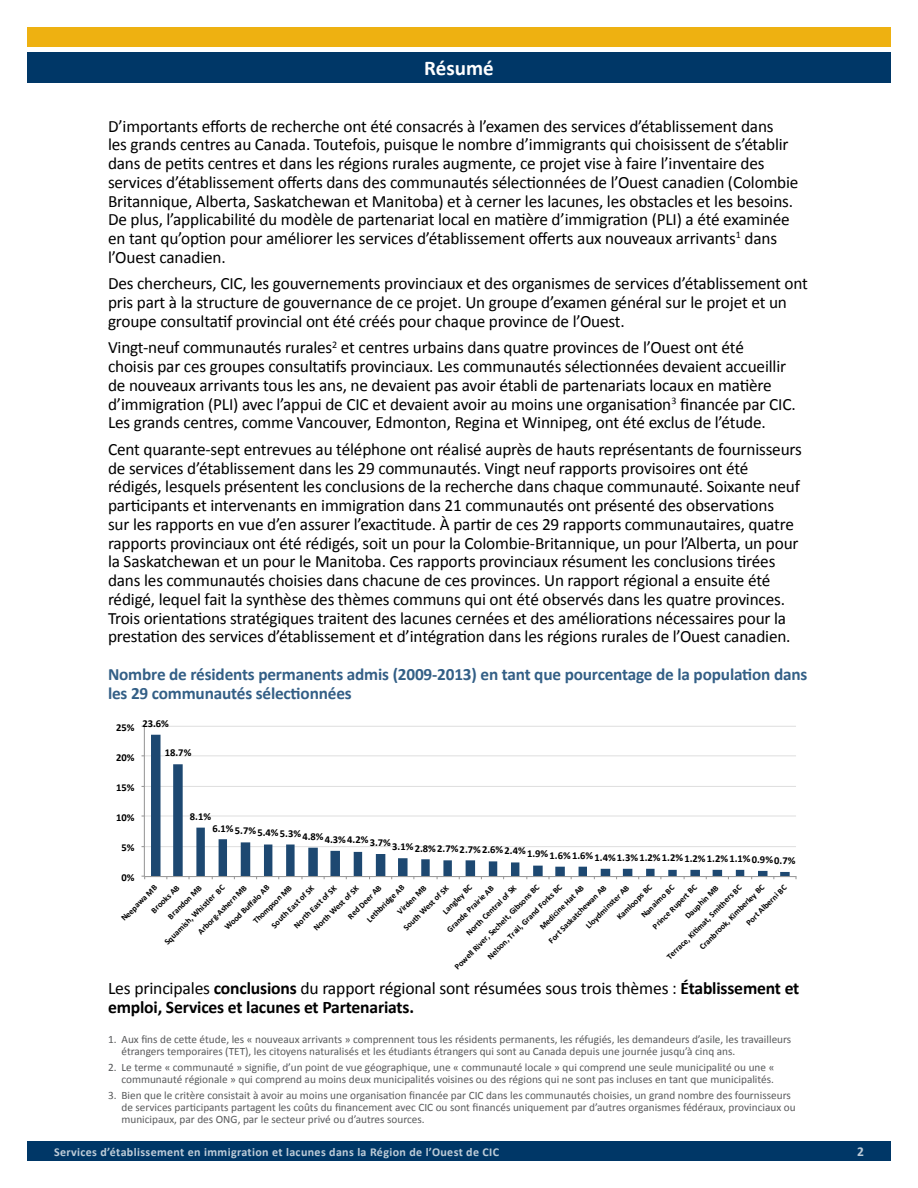
<style>
.page{position:relative;width:918px;height:1188px;background:#fff}
.page>*{position:absolute;margin:0;border:0;box-sizing:border-box;transform-origin:0 0}
.t1{font:700 21px "Calibri";color:#fff}
.t2{font:700 17.7px/18.8px "Calibri";letter-spacing:-.01em;color:#000}
.t3{font:17.25px/18.8px "Calibri";letter-spacing:-.01em;color:#000}
.t4{font:700 17.25px/19.5px "Calibri";letter-spacing:-.01em;color:#335f86}
.t5{font:700 13.5px "Calibri";color:#bfcdd9}
.t6{font:700 12px "Calibri";letter-spacing:.03em;color:#bfcdd9}
.t7{font:11.25px/12px "Calibri";color:#58595b}
.t8{font:700 10.5px "Calibri";color:#000}
.t9{font:700 8.4px "Calibri";color:#000}
.s1{font-weight:400}
</style>
<div class="page">
<div style="left:27px;top:27px;width:864px;height:19px;background:#eeb111"></div>
<div style="left:27px;top:1142px;width:864px;height:19px;background:#003767"></div>
<div style="left:27px;top:52px;width:864px;height:31px;background:#003767"></div>
<hr style="left:145px;top:846px;width:651px;height:1px;background:#e0e0e0">
<hr style="left:145px;top:815px;width:651px;height:2px;background:#e0e0e0">
<hr style="left:145px;top:786px;width:651px;height:1px;background:#e0e0e0">
<hr style="left:145px;top:755px;width:651px;height:1px;background:#e0e0e0">
<hr style="left:145px;top:726px;width:651px;height:1px;background:#e0e0e0">
<svg style="left:151px;top:735px;width:639px;height:141px"></svg>
<hr style="left:144px;top:726px;width:1px;height:151px;background:#989898">
<hr style="left:144px;top:876px;width:652px;height:1px;background:#989898">
<p class="t1" style="left:424px;top:55px;width:71px">Résumé</p>
<p class="t3" style="left:108px;top:117px;width:692px">D’importants efforts de recherche ont été consacrés à l’examen des services d’établissement dans<br>les grands centres au Canada. Toutefois, puisque le nombre d’immigrants qui choisissent de s’établir dans de petits centres et dans les régions rurales augmente, ce projet vise à faire l’inventaire des services d’établissement offerts dans des communautés sélectionnées de l’Ouest canadien (Colombie Britannique, Alberta, Saskatchewan et Manitoba) et à cerner les lacunes, les obstacles et les besoins.<br>De plus, l’applicabilité du modèle de partenariat local en matière d’immigration (PLI) a été examinée en tant qu’option pour améliorer les services d’établissement offerts aux nouveaux arrivants<sup>1</sup> dans l’Ouest canadien.</p>
<p class="t3" style="left:108px;top:274px;width:702px">Des chercheurs, CIC, les gouvernements provinciaux et des organismes de services d’établissement ont pris part à la structure de gouvernance de ce projet. Un groupe d’examen général sur le projet et un groupe consultatif provincial ont été créés pour chaque province de l’Ouest.</p>
<p class="t3" style="left:108px;top:338px;width:689px">Vingt-neuf communautés rurales<sup>2</sup> et centres urbains dans quatre provinces de l’Ouest ont été<br>choisis par ces groupes consultatifs provinciaux. Les communautés sélectionnées devaient accueillir de nouveaux arrivants tous les ans, ne devaient pas avoir établi de partenariats locaux en matière d’immigration (PLI) avec l’appui de CIC et devaient avoir au moins une organisation<sup>3</sup> financée par CIC.<br>Les grands centres, comme Vancouver, Edmonton, Regina et Winnipeg, ont été exclus de l’étude.</p>
<p class="t3" style="left:108px;top:440px;width:695px">Cent quarante-sept entrevues au téléphone ont réalisé auprès de hauts représentants de fournisseurs de services d’établissement dans les 29 communautés. Vingt neuf rapports provisoires ont été rédigés, lesquels présentent les conclusions de la recherche dans chaque communauté. Soixante neuf participants et intervenants en immigration dans 21 communautés ont présenté des observations<br>sur les rapports en vue d’en assurer l’exactitude. À partir de ces 29 rapports communautaires, quatre rapports provinciaux ont été rédigés, soit un pour la Colombie-Britannique, un pour l’Alberta, un pour la Saskatchewan et un pour le Manitoba. Ces rapports provinciaux résument les conclusions tirées dans les communautés choisies dans chacune de ces provinces. Un rapport régional a ensuite été rédigé, lequel fait la synthèse des thèmes communs qui ont été observés dans les quatre provinces.<br>Trois orientations stratégiques traitent des lacunes cernées et des améliorations nécessaires pour la prestation des services d’établissement et d’intégration dans les régions rurales de l’Ouest canadien.</p>
<p class="t4" style="left:108px;top:664px;width:701px">Nombre de résidents permanents admis (2009-2013) en tant que pourcentage de la population dans les 29 communautés sélectionnées</p>
<p class="t8" style="left:116px;top:720px;width:20px">25%</p>
<p class="t8" style="left:116px;top:750px;width:20px">20%</p>
<p class="t8" style="left:142px;top:716px;width:28px">23.6%</p>
<p class="t8" style="left:165px;top:746px;width:28px">18.7%</p>
<p class="t8" style="left:116px;top:780px;width:20px">15%</p>
<p class="t8" style="left:116px;top:810px;width:20px">10%</p>
<p class="t8" style="left:121px;top:841px;width:15px">5%</p>
<p class="t8" style="left:121px;top:871px;width:15px">0%</p>
<p class="t8" style="left:190px;top:810px;width:23px">8.1%</p>
<p class="t8" style="left:212px;top:844px;width:585px">6.1% 5.7% 5.4% 5.3% 4.8% 4.3% 4.2% 3.7% 3.1% 2.8% 2.7% 2.7% 2.6% 2.4% 1.9% 1.6% 1.6% 1.4% 1.3% 1.2% 1.2% 1.2% 1.2% 1.1% 0.9% 0.7%</p>
<p class="t9" style="left:614px;top:915px;width:47px;rotate:-45deg">Kamloops BC</p>
<p class="t9" style="left:440px;top:909px;width:39px;rotate:-45deg">Langley BC</p>
<p class="t9" style="left:485px;top:954px;width:103px;rotate:-45deg">Nelson, Trail, Grand Forks BC</p>
<p class="t9" style="left:452px;top:964px;width:118px;rotate:-45deg">Powell River, Sechelt, Gibsons BC</p>
<p class="t9" style="left:650px;top:924px;width:60px;rotate:-45deg">Prince Rupert BC</p>
<p class="t9" style="left:697px;top:944px;width:89px;rotate:-45deg">Cranbrook, Kimberley BC</p>
<p class="t9" style="left:162px;top:940px;width:83px;rotate:-45deg">Squamish, Whistler BC</p>
<p class="t9" style="left:664px;top:955px;width:104px;rotate:-45deg">Terrace, KiZmat, Smithers BC</p>
<p class="t9" style="left:639px;top:913px;width:45px;rotate:-45deg">Nanaimo BC</p>
<p class="t9" style="left:744px;top:920px;width:55px;rotate:-45deg">Port Alberni BC</p>
<p class="t9" style="left:222px;top:925px;width:62px;rotate:-45deg">Wood Buff alo AB</p>
<p class="t9" style="left:364px;top:917px;width:51px;rotate:-45deg">Lethbridge AB</p>
<p class="t9" style="left:119px;top:916px;width:49px;rotate:-45deg">Neepawa MB</p>
<p class="t9" style="left:583px;top:923px;width:59px;rotate:-45deg">Lloydminster AB</p>
<p class="t9" style="left:251px;top:919px;width:53px;rotate:-45deg">Thompson MB</p>
<p class="t9" style="left:464px;top:930px;width:69px;rotate:-45deg">North Central of SK</p>
<p class="t9" style="left:195px;top:929px;width:67px;rotate:-45deg">Arborg--‐Ashern MB</p>
<p class="t9" style="left:291px;top:923px;width:58px;rotate:-45deg">North East of SK</p>
<p class="t9" style="left:149px;top:908px;width:38px;rotate:-45deg">Brooks AB</p>
<p class="t9" style="left:269px;top:923px;width:58px;rotate:-45deg">South East of SK</p>
<p class="t9" style="left:546px;top:938px;width:80px;rotate:-45deg">Fort Saskatchewan AB</p>
<p class="t9" style="left:165px;top:914px;width:46px;rotate:-45deg">Brandon MB</p>
<p class="t9" style="left:345px;top:914px;width:46px;rotate:-45deg">Red Deer AB</p>
<p class="t9" style="left:537px;top:924px;width:60px;rotate:-45deg">Medicine Hat AB</p>
<p class="t9" style="left:311px;top:926px;width:62px;rotate:-45deg">North West of SK</p>
<p class="t9" style="left:401px;top:926px;width:62px;rotate:-45deg">South West of SK</p>
<p class="t9" style="left:683px;top:914px;width:45px;rotate:-45deg">Dauphin MB</p>
<p class="t9" style="left:395px;top:909px;width:39px;rotate:-45deg">Virden MB</p>
<p class="t9" style="left:444px;top:927px;width:64px;rotate:-45deg">Grande Prairie AB</p>
<p class="t2" style="left:108px;top:979px;width:693px"><span class="s1">Les principales</span> conclusions <span class="s1">du rapport régional sont résumées sous trois thèmes :</span> Établissement et emploi, Services et lacunes et Partenariats.</p>
<p class="t7" style="left:122px;top:1034px;width:671px;text-indent:-14px">1. Aux fins de cette étude, les « nouveaux arrivants » comprennent tous les résidents permanents, les réfugiés, les demandeurs d’asile, les travailleurs étrangers temporaires (TET), les citoyens naturalisés et les étudiants étrangers qui sont au Canada depuis une journée jusqu’à cinq ans.</p>
<p class="t7" style="left:108px;top:1062px;width:668px;text-align:right">2. Le terme « communauté » signifie, d’un point de vue géographique, une « communauté locale » qui comprend une seule municipalité ou une « communauté régionale » qui comprend au moins deux municipalités voisines ou des régions qui ne sont pas incluses en tant que municipalités.</p>
<p class="t7" style="left:122px;top:1090px;width:676px;text-indent:-14px">3. Bien que le critère consistait à avoir au moins une organisation financée par CIC dans les communautés choisies, un grand nombre des fournisseurs de services participants partagent les coûts du financement avec CIC ou sont financés uniquement par d’autres organismes fédéraux, provinciaux ou municipaux, par des ONG, par le secteur privé ou d’autres sources.</p>
<p class="t6" style="left:54px;top:1144px;width:447px">Services d’établissement en immigration et lacunes dans la Région de l’Ouest de CIC</p>
<p class="t5" style="left:857px;top:1143px;width:8px">2</p>
</div>
